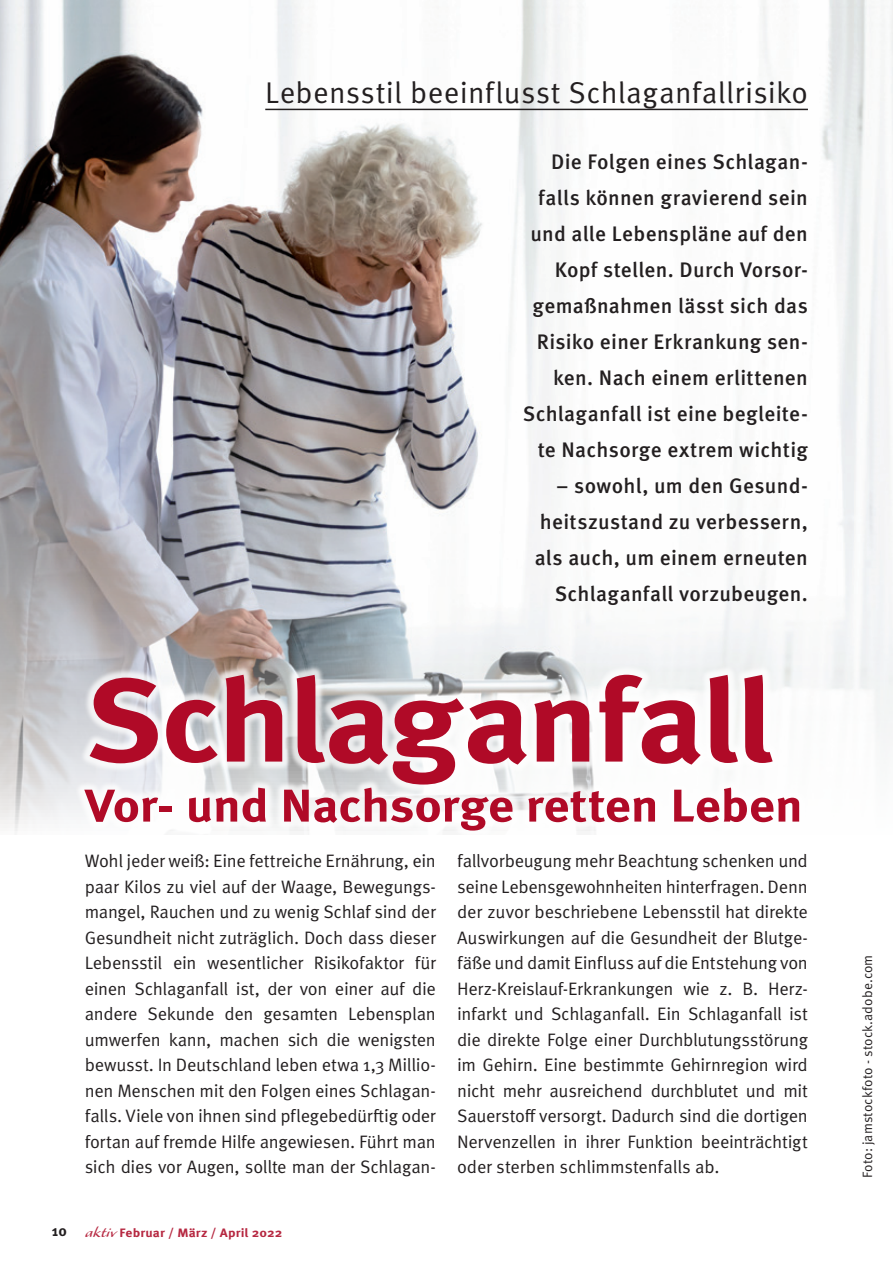
<style>
.page{position:relative;width:893px;height:1263px;background:#fff}
.page>*{position:absolute;margin:0;border:0;box-sizing:border-box;transform-origin:0 0}
.Text_Buchtipps_Teleg{font:700 117.15px "Meta Pro";letter-spacing:-.025em;color:#b00a27;scale:1.11 1}
.Text_Buchtipps_Teleg-2{font:700 45.9px "Meta Pro";letter-spacing:-.01em;color:#b00a27;scale:1.11 1}
.Text_Buchtipps_Teleg-3{font:30px "Meta Pro Norm";letter-spacing:.01em;color:#231f20}
.Fließtext{font:500 21px/36px "Meta Pro";letter-spacing:.015em;color:#231f20;text-align:right}
.Fließtext-2{font:18px/25.5px "Meta Pro Norm";letter-spacing:-.015em;color:#231f20;text-align:justify}
.Fließtext-3{font:13.5px "Meta Pro Norm";letter-spacing:.005em;color:#231f20}
.t1{font:700 12.15px "Meta Pro";letter-spacing:.01em;color:#b62841;scale:1.11 1}
.s1{font-size:15px;color:#231f20}
.s2{font-family:"Alexa Std";font-weight:400;font-size:16.2px}
</style>
<div class="page">
<img style="left:0;top:0;width:893px;height:831px">
<div style="left:75px;top:665px;width:734px;height:175px;background:#fff;opacity:.75"></div>
<hr style="left:265px;top:109px;width:543px;height:1px;background:#231f20">
<p class="Text_Buchtipps_Teleg-3" style="left:265px;top:70px;width:544px">Lebensstil beeinflusst Schlaganfallrisiko</p>
<p class="Fließtext" style="left:523px;top:142px;width:287px">Die Folgen eines Schlagan&shy;falls können gravierend sein und alle Lebenspläne auf den<br>Kopf stellen. Durch Vorsor&shy;gemaßnahmen lässt sich das<br>Risiko einer Erkrankung sen&shy;ken. Nach einem erlittenen<br>Schlaganfall ist eine begleite&shy;te Nachsorge extrem wichtig</p>
<p class="Fließtext" style="left:535px;top:466px;width:275px">– sowohl, um den Gesund&shy;heitszustand zu verbessern, als auch, um einem erneuten<br>Schlaganfall vorzubeugen.</p>
<p class="Text_Buchtipps_Teleg" style="left:85px;top:629px;width:622px">Schlaganfall</p>
<p class="Text_Buchtipps_Teleg-2" style="left:85px;top:770px;width:648px">Vor- und Nachsorge retten Leben</p>
<p class="Fließtext-2" style="left:85px;top:847px;width:353px">Wohl jeder weiß: Eine fettreiche Ernährung, ein paar Kilos zu viel auf der Waage, Bewegungs&shy;mangel, Rauchen und zu wenig Schlaf sind der Gesundheit nicht zuträglich. Doch dass dieser Lebensstil ein wesentlicher Risikofaktor für einen Schlaganfall ist, der von einer auf die andere Sekunde den gesamten Lebensplan umwerfen kann, machen sich die wenigsten bewusst. In Deutschland leben etwa 1,3 Millio&shy;nen Menschen mit den Folgen eines Schlagan&shy;falls. Viele von ihnen sind pflegebedürftig oder fortan auf fremde Hilfe angewiesen. Führt man sich dies vor Augen, sollte man der Schlagan-</p>
<p class="t1" style="left:52px;top:1223px;width:209px"><span class="s1">10</span> <span class="s2">aktiv</span> Februar / März / April 2022</p>
<p class="Fließtext-2" style="left:457px;top:847px;width:352px">fallvorbeugung mehr Beachtung schenken und seine Lebensgewohnheiten hinterfragen. Denn der zuvor beschriebene Lebensstil hat direkte Auswirkungen auf die Gesundheit der Blutge&shy;fäße und damit Einfluss auf die Entstehung von Herz-Kreislauf-Erkrankungen wie z. B. Herz&shy;infarkt und Schlaganfall. Ein Schlaganfall ist die direkte Folge einer Durchblutungsstörung im Gehirn. Eine bestimmte Gehirnregion wird nicht mehr ausreichend durchblutet und mit Sauerstoff versorgt. Dadurch sind die dortigen Nervenzellen in ihrer Funktion beeinträchtigt oder sterben schlimmstenfalls ab.</p>
<p class="Fließtext-3" style="left:857px;top:1178px;width:225px;rotate:-90deg">Foto: jamstockfoto - stock.adobe.com</p>
</div>
